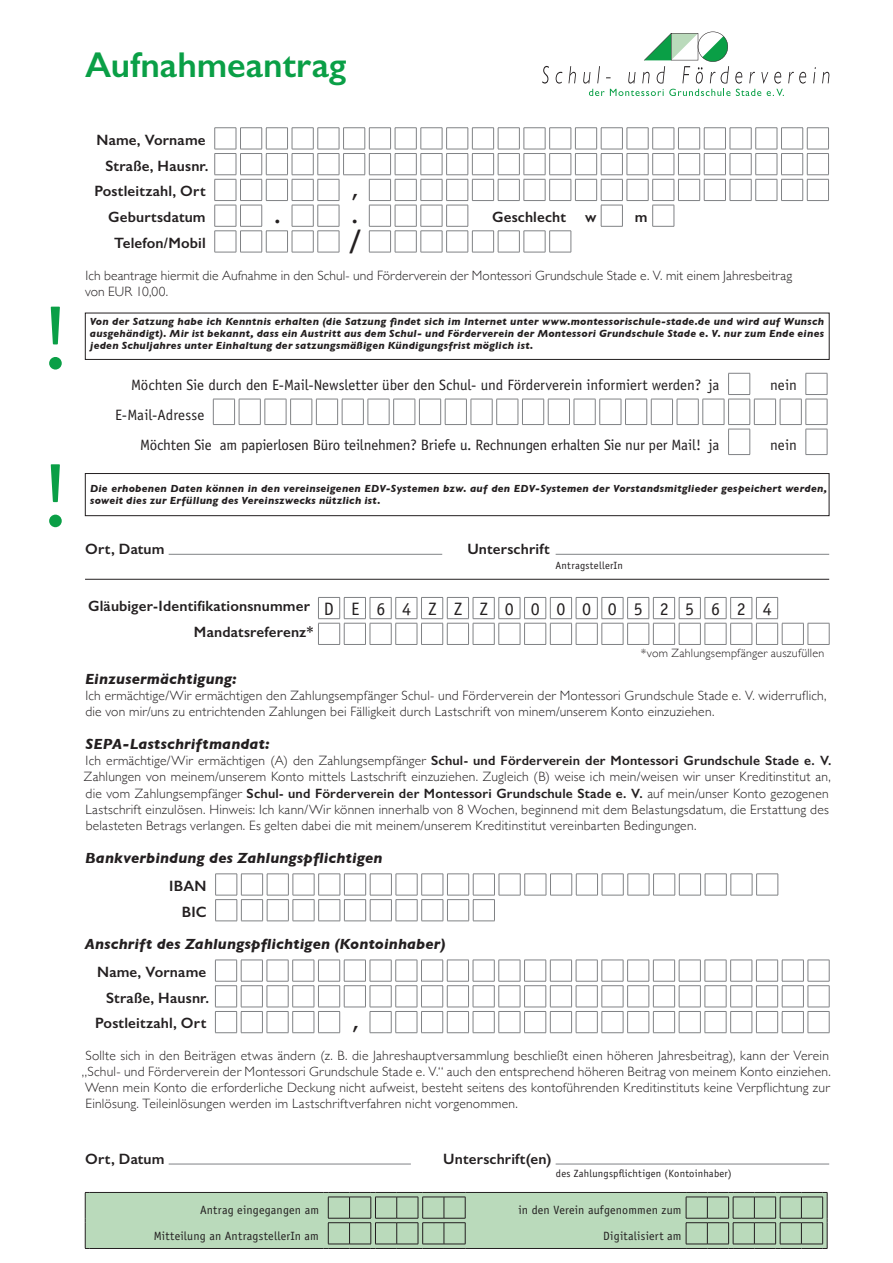
<style>
.page{position:relative;width:893px;height:1263px;background:#fff}
.page>*{position:absolute;margin:0;border:0;box-sizing:border-box;transform-origin:0 0}
.t1{font:90px "Officina Sans";color:#0a9f46}
.t2{font:600 36px "Gill Sans";color:#0a9f46}
.t3{font:27px "Officina Sans";color:#231f20}
.t4{font:700 25.5px "Officina Sans";color:#231f20}
.t5{font:600 15px/25.8px "Gill Sans";letter-spacing:.01em;color:#231f20;text-align:right}
.t6{font:15px/30px "Officina Sans";letter-spacing:-.005em;color:#231f20}
.t7{font:italic 700 15px "Gill Sans";letter-spacing:.01em;color:#231f20}
.t8{font:300 13.5px/16.2px "Gill Sans";letter-spacing:.015em;color:#231f20}
.t9{font:12px "Officina Sans";letter-spacing:.015em;color:#231f20}
.t10{font:300 12px "Gill Sans";letter-spacing:.02em;color:#231f20}
.t11{font:italic 700 10.5px/12px "Gill Sans";letter-spacing:.025em;color:#231f20;text-align:justify}
.t12{font:10.5px "Officina Sans";letter-spacing:.02em;color:#231f20}
.s1{font-family:"Officina Sans";font-weight:400;font-size:18px}
.s2{font-weight:600}
</style>
<div class="page">
<svg style="left:542px;top:66px;width:7px;height:18px"></svg>
<svg style="left:556px;top:72px;width:6px;height:12px"></svg>
<svg style="left:568px;top:66px;width:8px;height:17px"></svg>
<svg style="left:813px;top:67px;width:3px;height:16px"></svg>
<svg style="left:822px;top:72px;width:7px;height:11px"></svg>
<svg style="left:583px;top:32px;width:223px;height:64px"></svg>
<svg style="left:214px;top:127px;width:615px;height:126px"></svg>
<div style="left:85px;top:313px;width:744px;height:47px;border:1px solid #231f20"></div>
<svg style="left:215px;top:873px;width:564px;height:49px"></svg>
<svg style="left:318px;top:597px;width:512px;height:48px"></svg>
<svg style="left:215px;top:960px;width:615px;height:73px"></svg>
<hr style="left:85px;top:579px;width:744px;height:1px;background:#231f20">
<hr style="left:169px;top:554px;width:273px;height:1px;background:#808285">
<hr style="left:556px;top:554px;width:273px;height:1px;background:#808285">
<hr style="left:169px;top:1164px;width:242px;height:1px;background:#808285">
<hr style="left:556px;top:1164px;width:273px;height:1px;background:#808285">
<div style="left:85px;top:473px;width:744px;height:43px;border:1px solid #231f20"></div>
<svg style="left:85px;top:1192px;width:743px;height:57px;background:#aecbae"></svg>
<svg style="left:213px;top:373px;width:615px;height:82px"></svg>
<h1 class="t1" style="left:40px;top:285px;width:31px">!</h1>
<h1 class="t1" style="left:40px;top:443px;width:31px">!</h1>
<h2 class="t2" style="left:85px;top:43px;width:263px">Aufnahmeantrag</h2>
<p class="t5" style="left:94px;top:127px;width:116px">Name, Vorname<br>Straße, Hausnr.<br>Postleitzahl, Ort</p>
<h3 class="t3" style="left:351px;top:172px;width:9px">,</h3>
<p class="t5" style="left:108px;top:204px;width:99px">Geburtsdatum</p>
<h3 class="t3" style="left:273px;top:198px;width:9px">.</h3>
<h3 class="t3" style="left:351px;top:198px;width:9px">.</h3>
<p class="t5" style="left:492px;top:204px;width:75px">Geschlecht</p>
<p class="t5" style="left:585px;top:204px;width:13px">w</p>
<p class="t5" style="left:635px;top:204px;width:14px">m</p>
<p class="t5" style="left:114px;top:230px;width:93px">Telefon/Mobil</p>
<h3 class="t4" style="left:350px;top:224px;width:13px">/</h3>
<p class="t8" style="left:85px;top:266px;width:708px">Ich beantrage hiermit die Aufnahme in den Schul- und Förderverein der Montessori Grundschule Stade e. V. mit einem Jahresbeitrag von EUR 10,00.</p>
<p class="t11" style="left:90px;top:316px;width:736px">Von der Satzung habe ich Kenntnis erhalten (die Satzung findet sich im Internet unter www.montessorischule-stade.de und wird auf Wunsch ausgehändigt). Mir ist bekannt, dass ein Austritt aus dem Schul- und Förderverein der Montessori Grundschule Stade e. V. nur zum Ende eines jeden Schuljahres unter Einhaltung der satzungsmäßigen Kündigungsfrist möglich ist.</p>
<p class="t6" style="left:131px;top:370px;width:590px">Möchten Sie durch den E-Mail-Newsletter über den Schul- und Förderverein informiert werden? ja</p>
<p class="t6" style="left:770px;top:370px;width:28px">nein</p>
<p class="t6" style="left:140px;top:400px;width:581px;text-indent:-25px">E-Mail-Adresse<br>Möchten Sie am papierlosen Büro teilnehmen? Briefe u. Rechnungen erhalten Sie nur per Mail! ja</p>
<p class="t6" style="left:770px;top:430px;width:28px">nein</p>
<p class="t11" style="left:90px;top:483px;width:738px">Die erhobenen Daten können in den vereinseigenen EDV-Systemen bzw. auf den EDV-Systemen der Vorstandsmitglieder gespeichert werden, soweit dies zur Erfüllung des Vereinszwecks nützlich ist.</p>
<p class="t5" style="left:85px;top:536px;width:81px">Ort, Datum</p>
<p class="t5" style="left:467px;top:536px;width:84px">Unterschrift</p>
<p class="t12" style="left:556px;top:559px;width:69px">AntragstellerIn</p>
<p class="t5" style="left:194px;top:593px;width:579px;text-align:left;text-indent:-106px">Gläubiger-Identifikationsnummer <span class="s1">D E 6 4 Z Z Z 0 0 0 0 0 5 2 5 6 2 4<br></span>Mandatsreferenz*</p>
<p class="t10" style="left:641px;top:644px;width:185px">*vom Zahlungsempfänger auszufüllen</p>
<p class="t7" style="left:85px;top:670px;width:153px">Einzusermächtigung:</p>
<p class="t8" style="left:85px;top:687px;width:743px">Ich ermächtige/Wir ermächtigen den Zahlungsempfänger Schul- und Förderverein der Montessori Grundschule Stade e. V. widerruflich, die von mir/uns zu entrichtenden Zahlungen bei Fälligkeit durch Lastschrift von minem/unserem Konto einzuziehen.</p>
<p class="t7" style="left:86px;top:735px;width:186px">SEPA-Lastschriftmandat:</p>
<p class="t8" style="left:84px;top:752px;width:749px">Ich ermächtige/Wir ermächtigen (A) den Zahlungsempfänger <span class="s2">Schul- und Förderverein der Montessori Grundschule Stade e. V.<br></span>Zahlungen von meinem/unserem Konto mittels Lastschrift einzuziehen. Zugleich (B) weise ich mein/weisen wir unser Kreditinstitut an, die vom Zahlungsempfänger <span class="s2">Schul- und Förderverein der Montessori Grundschule Stade e. V.</span> auf mein/unser Konto gezogenen Lastschrift einzulösen. Hinweis: Ich kann/Wir können innerhalb von 8 Wochen, beginnend mit dem Belastungsdatum, die Erstattung des belasteten Betrags verlangen. Es gelten dabei die mit meinem/unserem Kreditinstitut vereinbarten Bedingungen.</p>
<p class="t7" style="left:85px;top:849px;width:299px">Bankverbindung des Zahlungspflichtigen</p>
<p class="t5" style="left:169px;top:873px;width:39px">IBAN<br>BIC</p>
<p class="t7" style="left:85px;top:935px;width:362px">Anschrift des Zahlungspflichtigen (Kontoinhaber)</p>
<p class="t5" style="left:95px;top:959px;width:116px">Name, Vorname<br>Straße, Hausnr.<br>Postleitzahl, Ort</p>
<h3 class="t3" style="left:352px;top:1004px;width:9px">,</h3>
<p class="t8" style="left:82px;top:1047px;width:751px">Sollte sich in den Beiträgen etwas ändern (z. B. die Jahreshauptversammlung beschließt einen höheren Jahresbeitrag), kann der Verein „Schul- und Förderverein der Montessori Grundschule Stade e. V.“ auch den entsprechend höheren Beitrag von meinem Konto einziehen.<br>Wenn mein Konto die erforderliche Deckung nicht aufweist, besteht seitens des kontoführenden Kreditinstituts keine Verpflichtung zur Einlösung. Teileinlösungen werden im Lastschriftverfahren nicht vorgenommen.</p>
<p class="t5" style="left:85px;top:1145px;width:81px">Ort, Datum</p>
<p class="t5" style="left:443px;top:1146px;width:110px">Unterschrift(en)</p>
<p class="t12" style="left:556px;top:1167px;width:177px">des Zahlungspflichtigen (Kontoinhaber)</p>
<p class="t9" style="left:200px;top:1203px;width:120px">Antrag eingegangen am</p>
<p class="t9" style="left:519px;top:1203px;width:164px">in den Verein aufgenommen zum</p>
<p class="t9" style="left:154px;top:1229px;width:167px">Mitteilung an AntragstellerIn am</p>
<p class="t9" style="left:603px;top:1229px;width:80px">Digitalisiert am</p>
</div>
